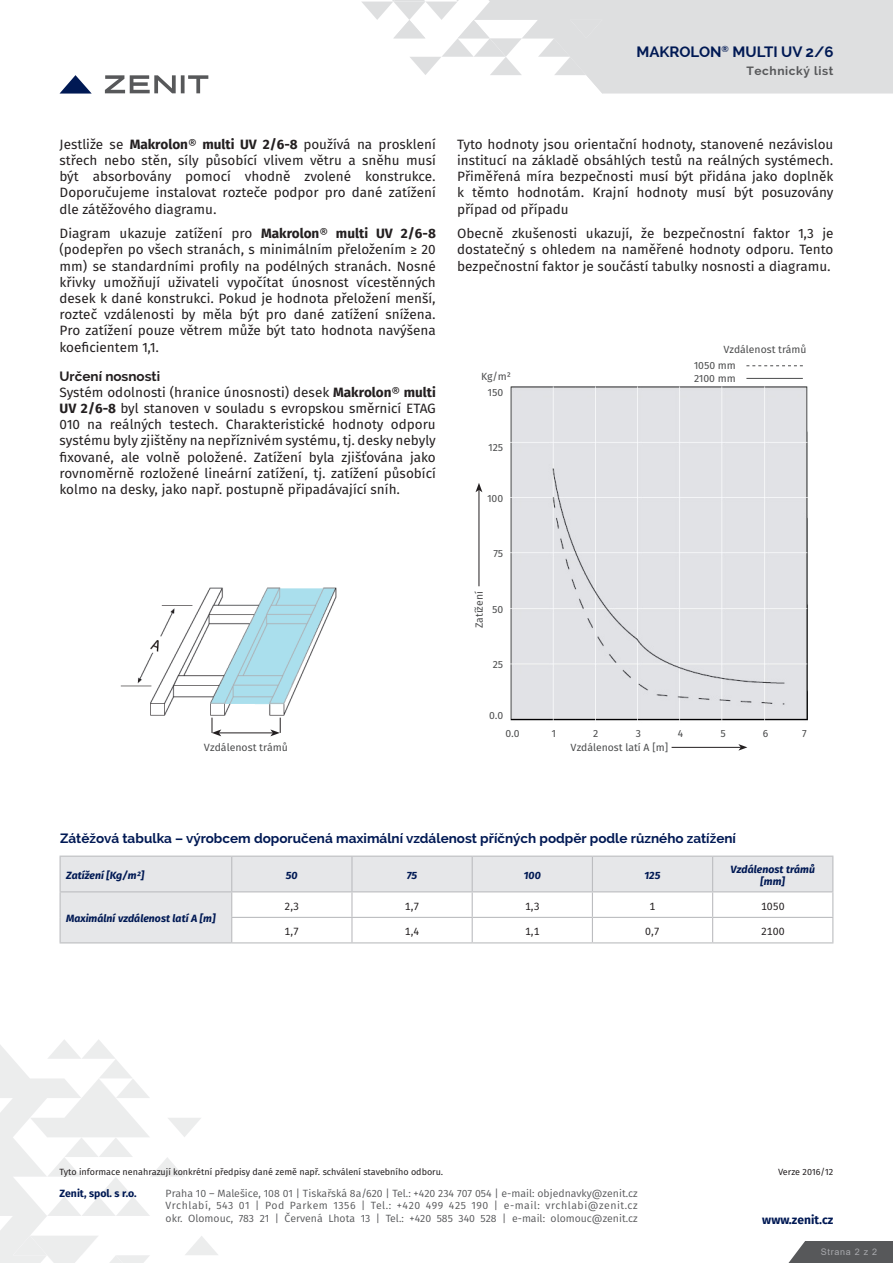
<style>
.page{position:relative;width:893px;height:1263px;background:#fff}
.page>*{position:absolute;margin:0;border:0;box-sizing:border-box;transform-origin:0 0}
.t1{font:700 15px "Raleway";color:#001954}
.Odstavec_9_mez__před{font:13.5px/16.2px "Fira Sans OT";color:#231f20;text-align:justify}
.Použití{font:13.5px/16.2px "Fira Sans OT";color:#231f20;text-align:justify}
.Nadpis_nad_tabulkou{font:700 13.5px "Raleway";color:#001954}
.Nadpis_odstavce_9{font:700 13.5px "Raleway";color:#231f20}
.t2{font:700 12px "Raleway";letter-spacing:.05em;color:#57585a}
.www_zenit{font:700 12px "Fira Sans OT";color:#001954}
.t3{font:10.5px/12.6px "Fira Sans";color:#57585a;text-align:justify}
.záhlaví_plexi{font:italic 700 10.5px/12.6px "Fira Sans OT";color:#001954;text-align:center}
.tabulka{font:10.5px "Fira Sans OT";color:#231f20}
.Tabulka_nadpisy_komu{font:italic 700 10.5px "Fira Sans OT";color:#001954}
.t4{font:700 10.5px "Fira Sans";color:#001954}
.Zápatí_adresy{font:10.5px "Fira Sans OT";color:#4b4c4d}
.Zápatí_adresy-2{font:10.35px "Fira Sans OT";color:#4b4c4d}
.Odstavec_9_mez_za{font:10.35px "Fira Sans OT";color:#4b4c4d}
.t5{font:9px "Fira Sans OT";color:#231f20}
.Strana{font:9px "Arial";letter-spacing:.08em;color:#a8a9ad}
.s1{font-weight:700}
</style>
<div class="page">
<svg style="left:362px;top:0;width:531px;height:94px"></svg>
<svg style="left:105px;top:75px;width:103px;height:18px"></svg>
<svg style="left:60px;top:75px;width:32px;height:19px"></svg>
<svg style="left:0;top:1040px;width:218px;height:223px"></svg>
<svg style="left:788px;top:1241px;width:17px;height:22px"></svg>
<div style="left:805px;top:1241px;width:87px;height:22px;background:#57585a"></div>
<img style="left:120px;top:587px;width:217px;height:132px">
<hr style="left:219px;top:732px;width:54px;height:1px;background:#231f20">
<svg style="left:212px;top:718px;width:9px;height:18px"></svg>
<svg style="left:270px;top:718px;width:11px;height:18px"></svg>
<svg style="left:61px;top:857px;width:771px;height:85px;fill:#e6e7e9"></svg>
<hr style="left:231px;top:857px;width:1px;height:34px;background:#bcbdc0">
<hr style="left:351px;top:857px;width:2px;height:34px;background:#bcbdc0">
<hr style="left:472px;top:857px;width:1px;height:34px;background:#bcbdc0">
<hr style="left:592px;top:857px;width:1px;height:34px;background:#bcbdc0">
<hr style="left:712px;top:857px;width:1px;height:34px;background:#bcbdc0">
<hr style="left:351px;top:892px;width:2px;height:25px;background:#bcbdc0">
<hr style="left:713px;top:891px;width:120px;height:1px;background:#bcbdc0">
<svg style="left:231px;top:892px;width:1px;height:50px"></svg>
<hr style="left:351px;top:918px;width:2px;height:24px;background:#bcbdc0">
<svg style="left:472px;top:892px;width:1px;height:50px"></svg>
<svg style="left:592px;top:892px;width:1px;height:50px"></svg>
<hr style="left:713px;top:917px;width:120px;height:1px;background:#bcbdc0">
<svg style="left:712px;top:892px;width:1px;height:50px"></svg>
<hr style="left:232px;top:891px;width:120px;height:1px;background:#bcbdc0">
<hr style="left:352px;top:891px;width:120px;height:1px;background:#bcbdc0">
<hr style="left:472px;top:891px;width:120px;height:1px;background:#bcbdc0">
<hr style="left:592px;top:891px;width:121px;height:1px;background:#bcbdc0">
<hr style="left:231px;top:917px;width:121px;height:1px;background:#bcbdc0">
<hr style="left:352px;top:917px;width:120px;height:1px;background:#bcbdc0">
<hr style="left:472px;top:917px;width:120px;height:1px;background:#bcbdc0">
<hr style="left:592px;top:917px;width:121px;height:1px;background:#bcbdc0">
<svg style="left:832px;top:892px;width:1px;height:50px"></svg>
<hr style="left:232px;top:942px;width:120px;height:1px;background:#bcbdc0">
<hr style="left:352px;top:942px;width:120px;height:1px;background:#bcbdc0">
<hr style="left:472px;top:942px;width:120px;height:1px;background:#bcbdc0">
<hr style="left:592px;top:942px;width:121px;height:1px;background:#bcbdc0">
<hr style="left:713px;top:942px;width:120px;height:1px;background:#bcbdc0">
<hr style="left:60px;top:891px;width:172px;height:1px;background:#bcbdc0">
<hr style="left:60px;top:856px;width:172px;height:1px;background:#bcbdc0">
<hr style="left:60px;top:857px;width:1px;height:34px;background:#bcbdc0">
<svg style="left:60px;top:892px;width:1px;height:50px"></svg>
<hr style="left:60px;top:942px;width:172px;height:1px;background:#bcbdc0">
<hr style="left:232px;top:856px;width:120px;height:1px;background:#bcbdc0">
<hr style="left:352px;top:856px;width:120px;height:1px;background:#bcbdc0">
<hr style="left:472px;top:856px;width:120px;height:1px;background:#bcbdc0">
<hr style="left:592px;top:856px;width:121px;height:1px;background:#bcbdc0">
<hr style="left:713px;top:856px;width:120px;height:1px;background:#bcbdc0">
<hr style="left:832px;top:857px;width:1px;height:34px;background:#bcbdc0">
<hr style="left:672px;top:747px;width:69px;height:1px;background:#231f20">
<svg style="left:738px;top:744px;width:9px;height:7px"></svg>
<hr style="left:746px;top:378px;width:57px;height:1px;background:#4b4c4d">
<svg style="left:746px;top:365px;width:57px;height:1px"></svg>
<hr style="left:479px;top:490px;width:1px;height:96px;background:#231f20">
<svg style="left:475px;top:483px;width:7px;height:9px"></svg>
<img style="left:511px;top:386px;width:297px;height:335px">
<p class="t1" style="left:636px;top:43px;width:199px">MAKROLON<sup>®</sup> MULTI UV 2/6</p>
<p class="t2" style="left:746px;top:64px;width:89px">Technický list</p>
<p class="Odstavec_9_mez__před" style="left:60px;top:137px;width:378px">Jestliže se <span class="s1">Makrolon</span>® <span class="s1">multi UV 2/6-8</span> používá na prosklení střech nebo stěn, síly působící vlivem větru a sněhu musí být absorbovány pomocí vhodně zvolené konstrukce.<br>Doporučujeme instalovat rozteče podpor pro dané zatížení dle zátěžového diagramu.</p>
<p class="Odstavec_9_mez__před" style="left:60px;top:226px;width:378px">Diagram ukazuje zatížení pro <span class="s1">Makrolon</span>® <span class="s1">multi UV 2/6-8 </span>(podepřen po všech stranách, s minimálním přeložením ≥ 20 mm) se standardními profily na podélných stranách. Nosné křivky umožňují uživateli vypočítat únosnost vícestěnných desek k dané konstrukci. Pokud je hodnota přeložení menší, rozteč vzdálenosti by měla být pro dané zatížení snížena.<br>Pro zatížení pouze větrem může být tato hodnota navýšena koeficientem 1,1.</p>
<p class="Nadpis_odstavce_9" style="left:60px;top:368px;width:102px">Určení nosnosti</p>
<p class="Použití" style="left:60px;top:385px;width:378px">Systém odolnosti (hranice únosnosti) desek <span class="s1">Makrolon</span>® <span class="s1">multi UV 2/6-8</span> byl stanoven v souladu s evropskou směrnicí ETAG 010 na reálných testech. Charakteristické hodnoty odporu systému byly zjištěny na nepříznivém systému, tj. desky nebyly fixované, ale volně položené. Zatížení byla zjišťována jako rovnoměrně rozložené lineární zatížení, tj. zatížení působící kolmo na desky, jako např. postupně připadávající sníh.</p>
<p class="Zápatí_adresy" style="left:204px;top:740px;width:86px">Vzdálenost trámů</p>
<p class="Odstavec_9_mez__před" style="left:457px;top:137px;width:378px">Tyto hodnoty jsou orientační hodnoty, stanovené nezávislou institucí na základě obsáhlých testů na reálných systémech.<br>Přiměřená míra bezpečnosti musí být přidána jako doplněk k těmto hodnotám. Krajní hodnoty musí být posuzovány případ od případu</p>
<p class="Odstavec_9_mez__před" style="left:457px;top:226px;width:378px">Obecně zkušenosti ukazují, že bezpečnostní faktor 1,3 je dostatečný s ohledem na naměřené hodnoty odporu. Tento bezpečnostní faktor je součástí tabulky nosnosti a diagramu.</p>
<p class="Zápatí_adresy-2" style="left:723px;top:342px;width:85px">Vzdálenost trámů</p>
<p class="Zápatí_adresy-2" style="left:694px;top:358px;width:43px">1050 mm</p>
<p class="Odstavec_9_mez_za" style="left:481px;top:369px;width:31px">Kg/m²</p>
<p class="Zápatí_adresy-2" style="left:694px;top:371px;width:43px">2100 mm</p>
<p class="Odstavec_9_mez_za" style="left:488px;top:385px;width:17px">150</p>
<p class="Odstavec_9_mez_za" style="left:488px;top:440px;width:16px">125</p>
<p class="Odstavec_9_mez_za" style="left:487px;top:491px;width:17px">100</p>
<p class="Odstavec_9_mez_za" style="left:493px;top:546px;width:11px">75</p>
<p class="Odstavec_9_mez_za" style="left:472px;top:628px;width:39px;rotate:-90deg">Zatížení</p>
<p class="Odstavec_9_mez_za" style="left:492px;top:602px;width:13px">50</p>
<p class="Odstavec_9_mez_za" style="left:493px;top:657px;width:12px">25</p>
<p class="Odstavec_9_mez_za" style="left:489px;top:708px;width:16px">0.0</p>
<p class="Odstavec_9_mez_za" style="left:506px;top:726px;width:16px">0.0</p>
<p class="Odstavec_9_mez_za" style="left:552px;top:726px;width:6px">1</p>
<p class="Odstavec_9_mez_za" style="left:593px;top:726px;width:7px">2</p>
<p class="Odstavec_9_mez_za" style="left:636px;top:726px;width:7px">3</p>
<p class="Odstavec_9_mez_za" style="left:678px;top:726px;width:7px">4</p>
<p class="Odstavec_9_mez_za" style="left:721px;top:726px;width:7px">5</p>
<p class="Odstavec_9_mez_za" style="left:763px;top:726px;width:7px">6</p>
<p class="Odstavec_9_mez_za" style="left:802px;top:726px;width:6px">7</p>
<p class="Zápatí_adresy-2" style="left:571px;top:740px;width:99px">Vzdálenost latí A [m]</p>
<p class="Nadpis_nad_tabulkou" style="left:60px;top:831px;width:677px">Zátěžová tabulka – výrobcem doporučená maximální vzdálenost příčných podpěr podle různého zatížení</p>
<p class="záhlaví_plexi" style="left:66px;top:870px;width:80px">Zatížení [Kg/m2]</p>
<p class="záhlaví_plexi" style="left:286px;top:870px;width:13px">50</p>
<p class="záhlaví_plexi" style="left:407px;top:870px;width:12px">75</p>
<p class="záhlaví_plexi" style="left:524px;top:870px;width:19px">100</p>
<p class="záhlaví_plexi" style="left:645px;top:870px;width:17px">125</p>
<p class="záhlaví_plexi" style="left:730px;top:863px;width:86px">Vzdálenost trámů [mm]</p>
<p class="Tabulka_nadpisy_komu" style="left:66px;top:911px;width:151px">Maximální vzdálenost latí A [m]</p>
<p class="tabulka" style="left:285px;top:898px;width:16px">2,3</p>
<p class="tabulka" style="left:405px;top:898px;width:16px">1,7</p>
<p class="tabulka" style="left:525px;top:898px;width:16px">1,3</p>
<p class="tabulka" style="left:650px;top:898px;width:7px">1</p>
<p class="tabulka" style="left:761px;top:898px;width:25px">1050</p>
<p class="tabulka" style="left:285px;top:924px;width:16px">1,7</p>
<p class="tabulka" style="left:405px;top:924px;width:16px">1,4</p>
<p class="tabulka" style="left:525px;top:924px;width:16px">1,1</p>
<p class="tabulka" style="left:645px;top:924px;width:16px">0,7</p>
<p class="tabulka" style="left:761px;top:924px;width:25px">2100</p>
<p class="t5" style="left:60px;top:1166px;width:385px">Tyto informace nenahrazují konkrétní předpisy dané země např. schválení stavebního odboru.</p>
<p class="t5" style="left:778px;top:1166px;width:57px">Verze 2016/12</p>
<p class="t3" style="left:166px;top:1187px;width:474px">Praha 10 – Malešice, 108 01 | Tiskařská 8a/620 | Tel.: +420 234 707 054 | e-mail: objednavky@zenit.cz Vrchlabí, 543 01 | Pod Parkem 1356 | Tel.: +420 499 425 190 | e-mail: vrchlabi@zenit.cz okr. Olomouc, 783 21 | Červená Lhota 13 | Tel.: +420 585 340 528 | e-mail: olomouc@zenit.cz</p>
<p class="t4" style="left:60px;top:1186px;width:79px">Zenit, spol. s r.o.</p>
<p class="www_zenit" style="left:762px;top:1211px;width:73px">www.zenit.cz</p>
<p class="Strana" style="left:821px;top:1246px;width:58px">Strana 2 z 2</p>
</div>
